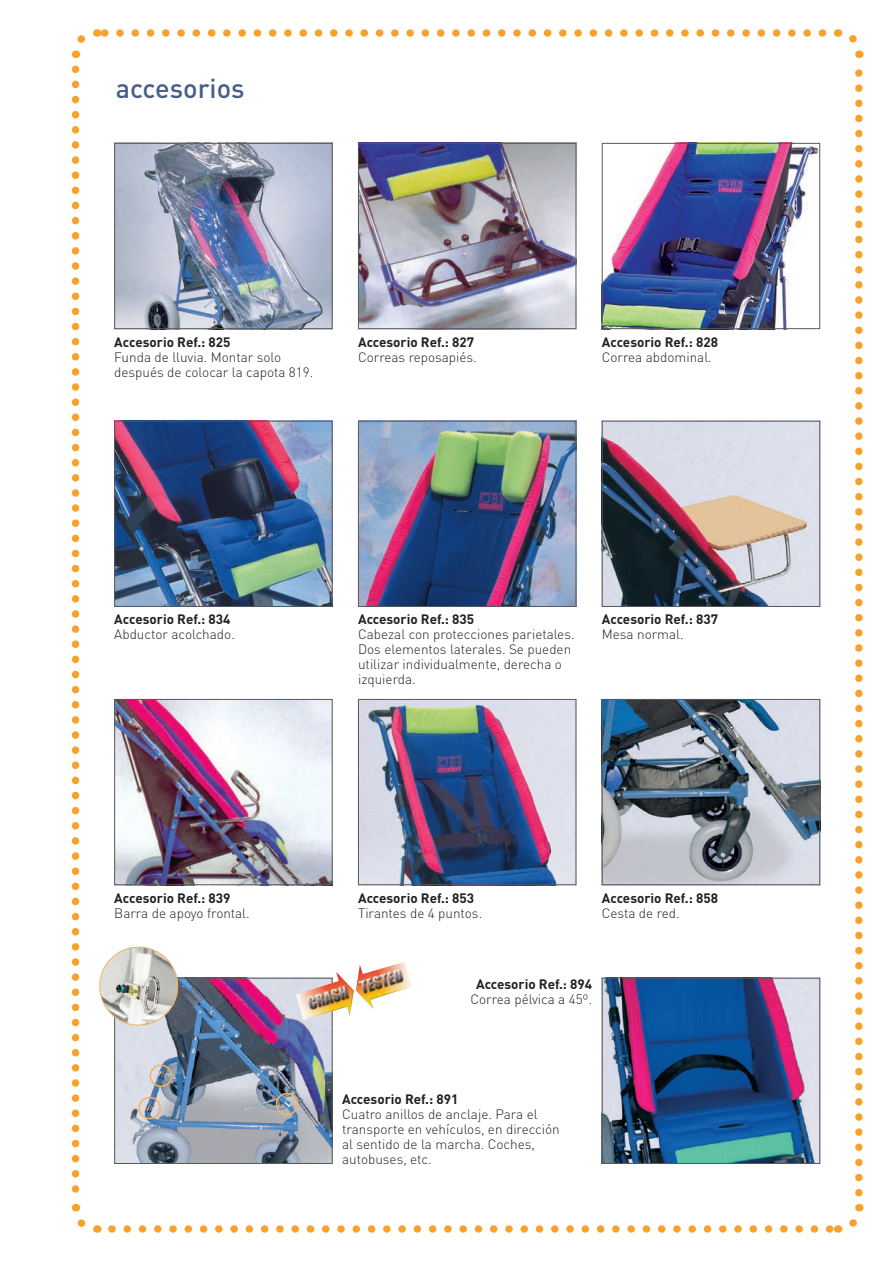
<style>
.page{position:relative;width:892px;height:1262px;background:#fff}
.page>*{position:absolute;margin:0;border:0;box-sizing:border-box;transform-origin:0 0}
.t1{font:500 27px "DIN";color:#485e88}
.t2{font:300 13.5px/15px "DIN";color:#231f20}
.t3{font:700 13.5px "DIN";color:#231f20}
</style>
<div class="page">
<svg style="left:104px;top:29px;width:719px;height:8px"></svg>
<svg style="left:112px;top:1225px;width:718px;height:8px"></svg>
<svg style="left:71px;top:29px;width:27px;height:29px"></svg>
<svg style="left:71px;top:69px;width:27px;height:1164px"></svg>
<svg style="left:838px;top:1204px;width:26px;height:29px"></svg>
<svg style="left:836px;top:29px;width:28px;height:1164px"></svg>
<img style="left:604px;top:145px;width:214px;height:182px">
<div style="left:602px;top:143px;width:218px;height:186px;border:1px solid #57585a"></div>
<img style="left:604px;top:423px;width:214px;height:182px">
<div style="left:602px;top:421px;width:218px;height:186px;border:1px solid #57585a"></div>
<img style="left:604px;top:701px;width:214px;height:182px">
<div style="left:602px;top:699px;width:218px;height:186px;border:1px solid #57585a"></div>
<img style="left:604px;top:980px;width:214px;height:182px">
<div style="left:602px;top:978px;width:218px;height:186px;border:1px solid #57585a"></div>
<img style="left:116px;top:980px;width:215px;height:182px">
<div style="left:114px;top:978px;width:219px;height:186px;border:1px solid #57585a"></div>
<img style="left:360px;top:701px;width:214px;height:182px">
<div style="left:358px;top:699px;width:218px;height:186px;border:1px solid #57585a"></div>
<img style="left:116px;top:701px;width:215px;height:182px">
<div style="left:114px;top:699px;width:219px;height:186px;border:1px solid #57585a"></div>
<img style="left:360px;top:423px;width:214px;height:182px">
<div style="left:358px;top:421px;width:218px;height:186px;border:1px solid #57585a"></div>
<img style="left:116px;top:423px;width:215px;height:182px">
<div style="left:114px;top:421px;width:219px;height:186px;border:1px solid #57585a"></div>
<img style="left:360px;top:145px;width:214px;height:182px">
<div style="left:358px;top:143px;width:218px;height:186px;border:1px solid #57585a"></div>
<img style="left:116px;top:145px;width:215px;height:182px">
<div style="left:114px;top:143px;width:219px;height:186px;border:1px solid #57585a"></div>
<img style="left:100px;top:947px;width:78px;height:78px;border-radius:39px">
<div style="left:99px;top:947px;width:79px;height:78px;border:1px solid #fbb257;border-radius:50%"></div>
<img style="left:296px;top:962px;width:116px;height:58px">
<div style="left:138px;top:1097px;width:23px;height:22px;border:2px solid #fbb257;border-radius:50%"></div>
<div style="left:150px;top:1064px;width:22px;height:23px;border:2px solid #fbb257;border-radius:50%"></div>
<div style="left:276px;top:1093px;width:22px;height:22px;border:2px solid #fbb257;border-radius:50%"></div>
<h1 class="t1" style="left:116px;top:71px;width:131px">accesorios</h1>
<p class="t3" style="left:114px;top:333px;width:118px">Accesorio Ref.: 825</p>
<p class="t2" style="left:114px;top:349px;width:201px">Funda de lluvia. Montar solo después de colocar la capota 819.</p>
<p class="t3" style="left:358px;top:333px;width:118px">Accesorio Ref.: 827</p>
<p class="t2" style="left:358px;top:349px;width:120px">Correas reposapiés.</p>
<p class="t3" style="left:602px;top:333px;width:118px">Accesorio Ref.: 828</p>
<p class="t2" style="left:602px;top:349px;width:111px">Correa abdominal.</p>
<p class="t3" style="left:114px;top:611px;width:118px">Accesorio Ref.: 834</p>
<p class="t2" style="left:114px;top:627px;width:122px">Abductor acolchado.</p>
<p class="t3" style="left:114px;top:889px;width:118px">Accesorio Ref.: 839</p>
<p class="t2" style="left:114px;top:905px;width:137px">Barra de apoyo frontal.</p>
<p class="t3" style="left:358px;top:611px;width:118px">Accesorio Ref.: 835</p>
<p class="t2" style="left:358px;top:627px;width:218px">Cabezal con protecciones parietales.<br>Dos elementos laterales. Se pueden utilizar individualmente, derecha o izquierda.</p>
<p class="t3" style="left:602px;top:611px;width:118px">Accesorio Ref.: 837</p>
<p class="t2" style="left:602px;top:627px;width:83px">Mesa normal.</p>
<p class="t3" style="left:358px;top:889px;width:118px">Accesorio Ref.: 853</p>
<p class="t2" style="left:358px;top:905px;width:126px">Tirantes de 4 puntos.</p>
<p class="t3" style="left:602px;top:889px;width:118px">Accesorio Ref.: 858</p>
<p class="t2" style="left:602px;top:905px;width:79px">Cesta de red.</p>
<p class="t3" style="left:476px;top:975px;width:118px">Accesorio Ref.: 894</p>
<p class="t2" style="left:471px;top:991px;width:123px">Correa pélvica a 45º.</p>
<p class="t3" style="left:342px;top:1090px;width:118px">Accesorio Ref.: 891</p>
<p class="t2" style="left:342px;top:1106px;width:219px">Cuatro anillos de anclaje. Para el transporte en vehículos, en dirección al sentido de la marcha. Coches, autobuses, etc.</p>
</div>
